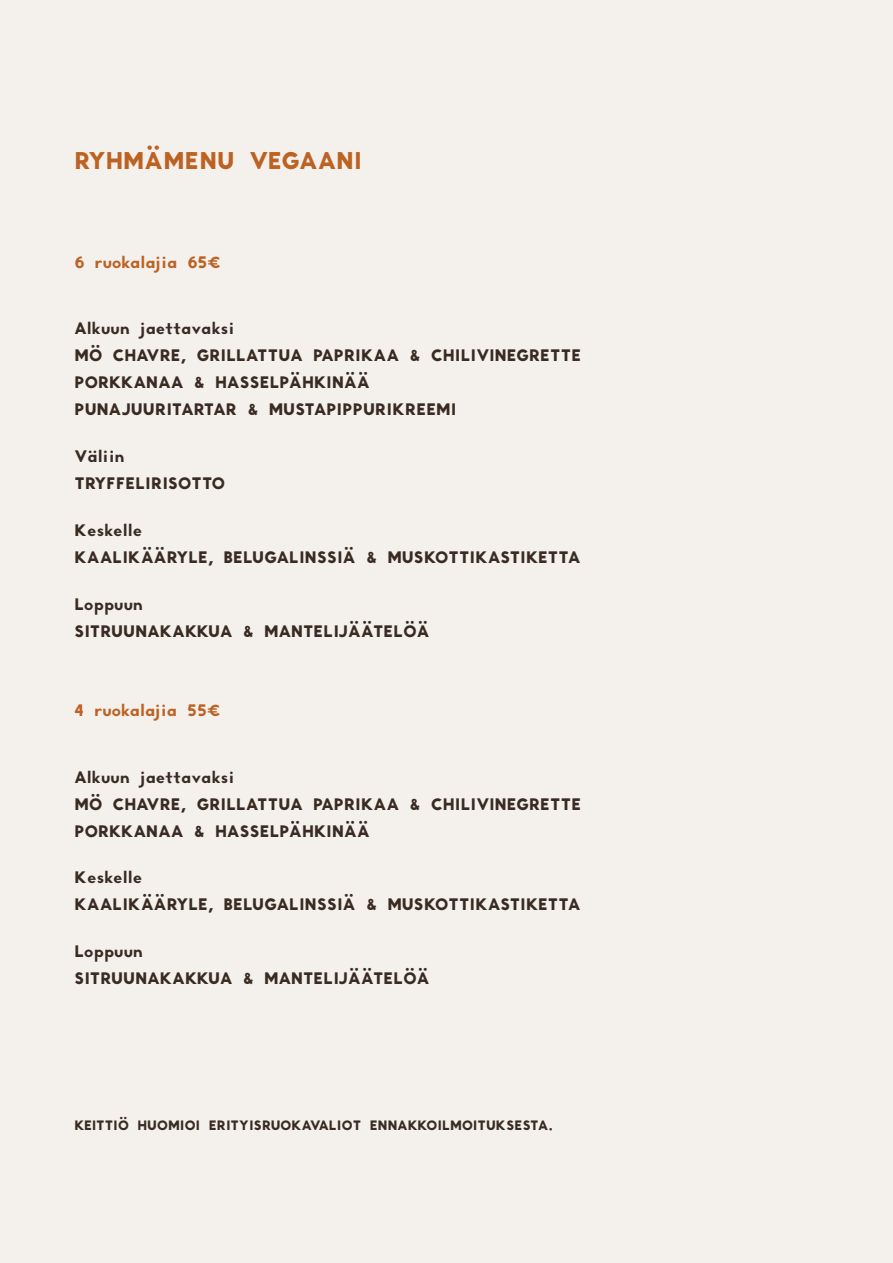
<style>
.page{position:relative;width:893px;height:1263px;background:#f4f1ed}
.page>*{position:absolute;margin:0;border:0;box-sizing:border-box;transform-origin:0 0}
.t1{font:24px "Monod Brun";color:#bc6223}
.t2{font:16.5px "Monod Brun";color:#392b22}
.t3{font:16.5px "Monod Brun";color:#bc6223}
.t4{font:13.5px "Monod Brun";color:#392b22}
</style>
<div class="page">
<p class="t1" style="left:74px;top:143px;width:289px">RYHMÄMENU VEGAANI</p>
<p class="t3" style="left:74px;top:250px;width:148px">6 ruokalajia 65€</p>
<p class="t2" style="left:74px;top:317px;width:162px">Alkuun jaettavaksi</p>
<p class="t2" style="left:74px;top:344px;width:508px">MÖ CHAVRE, GRILLATTUA PAPRIKAA &amp; CHILIVINEGRETTE</p>
<p class="t2" style="left:74px;top:371px;width:297px">PORKKANAA &amp; HASSELPÄHKINÄÄ</p>
<p class="t2" style="left:74px;top:398px;width:384px">PUNAJUURITARTAR &amp; MUSTAPIPPURIKREEMI</p>
<p class="t2" style="left:74px;top:445px;width:52px">Väliin</p>
<p class="t2" style="left:74px;top:472px;width:152px">TRYFFELIRISOTTO</p>
<p class="t2" style="left:74px;top:518px;width:69px">Keskelle</p>
<p class="t2" style="left:74px;top:545px;width:508px">KAALIKÄÄRYLE, BELUGALINSSIÄ &amp; MUSKOTTIKASTIKETTA</p>
<p class="t2" style="left:74px;top:592px;width:70px">Loppuun</p>
<p class="t2" style="left:74px;top:619px;width:357px">SITRUUNAKAKKUA &amp; MANTELIJÄÄTELÖÄ</p>
<p class="t3" style="left:74px;top:698px;width:147px">4 ruokalajia 55€</p>
<p class="t2" style="left:74px;top:765px;width:162px">Alkuun jaettavaksi</p>
<p class="t2" style="left:74px;top:792px;width:508px">MÖ CHAVRE, GRILLATTUA PAPRIKAA &amp; CHILIVINEGRETTE</p>
<p class="t2" style="left:74px;top:819px;width:297px">PORKKANAA &amp; HASSELPÄHKINÄÄ</p>
<p class="t2" style="left:74px;top:866px;width:69px">Keskelle</p>
<p class="t2" style="left:74px;top:893px;width:508px">KAALIKÄÄRYLE, BELUGALINSSIÄ &amp; MUSKOTTIKASTIKETTA</p>
<p class="t2" style="left:74px;top:940px;width:70px">Loppuun</p>
<p class="t2" style="left:74px;top:967px;width:357px">SITRUUNAKAKKUA &amp; MANTELIJÄÄTELÖÄ</p>
<p class="t4" style="left:74px;top:1116px;width:480px">KEITTIÖ HUOMIOI ERITYISRUOKAVALIOT ENNAKKOILMOITUKSESTA.</p>
</div>
